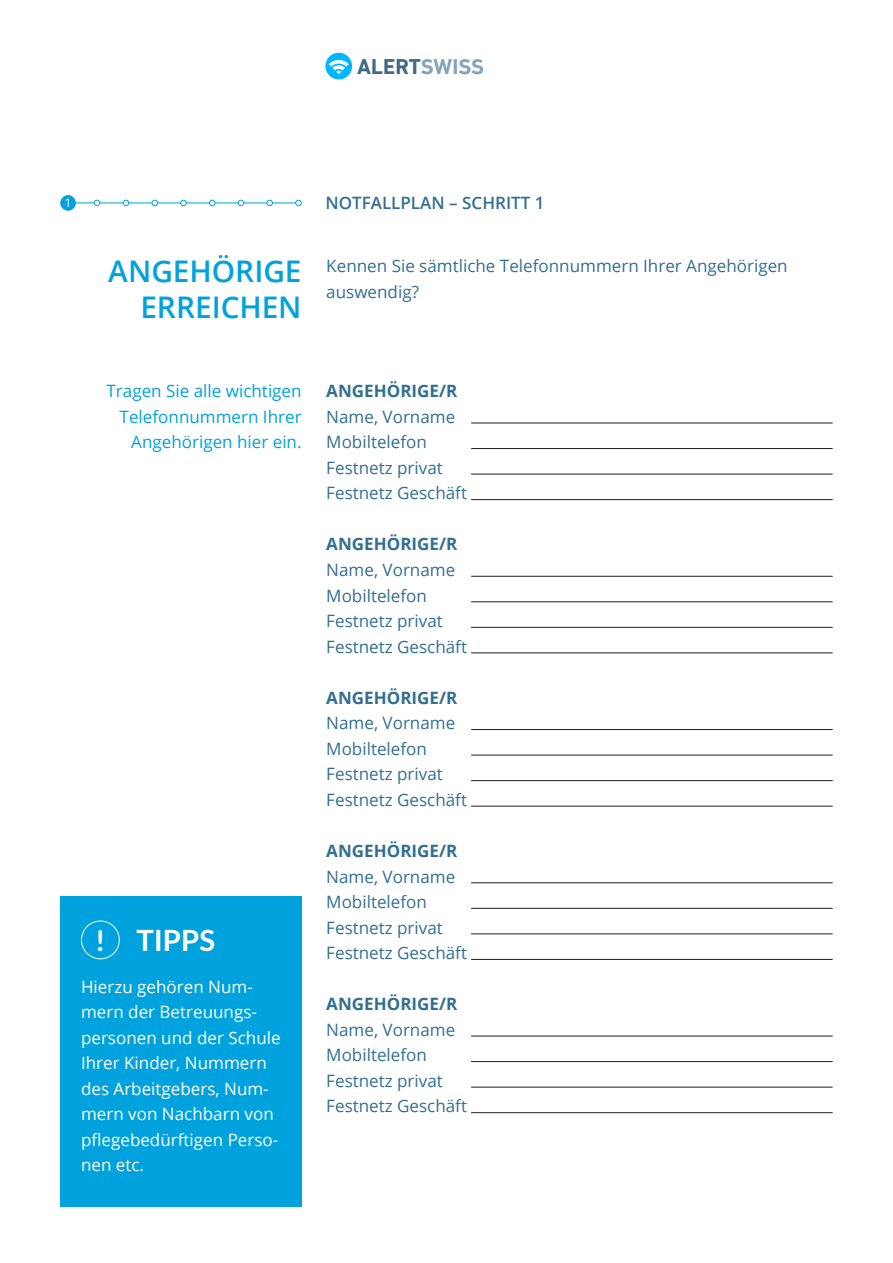
<style>
.page{position:relative;width:893px;height:1263px;background:#fff}
.page>*{position:absolute;margin:0;border:0;box-sizing:border-box;transform-origin:0 0}
.t1{font:600 29.85px/36.2px "Open Sans";color:#00a2dd;text-align:right}
.t2{font:700 29.25px "Lato";color:#fff}
.t3{font:700 21.6px "DIN Next W01";color:#406a87}
.t4{font:17.1px/25.5px "Open Sans";color:#336f91}
.t5{font:17.1px/25.5px "Open Sans";color:#fff}
.t6{font:17.1px/25.5px "Open Sans";color:#00a2dd;text-align:right}
.t7{font:700 17.1px "Open Sans";color:#336f91}
.t8{font:600 17.1px "Open Sans";color:#336f91}
.t9{font:11.85px "Open Sans";color:#fff}
.s1{color:#86a3b9}
.s2{font-size:28.65px}
</style>
<div class="page">
<div style="left:325px;top:53px;width:27px;height:26px;background:#00b7ff;border-radius:50%"></div>
<svg style="left:329px;top:60px;width:20px;height:14px"></svg>
<hr style="left:69px;top:202px;width:230px;height:1px;background:#00a2dd">
<svg style="left:123px;top:200px;width:6px;height:6px"></svg>
<svg style="left:152px;top:200px;width:6px;height:6px"></svg>
<svg style="left:94px;top:200px;width:6px;height:6px"></svg>
<div style="left:180px;top:200px;width:7px;height:6px;border:1px solid #00a2dd;border-radius:50%"></div>
<svg style="left:209px;top:200px;width:6px;height:6px"></svg>
<svg style="left:238px;top:200px;width:6px;height:6px"></svg>
<div style="left:266px;top:200px;width:7px;height:6px;border:1px solid #00a2dd;border-radius:50%"></div>
<div style="left:295px;top:200px;width:7px;height:6px;border:1px solid #00a2dd;border-radius:50%"></div>
<div style="left:60px;top:897px;width:242px;height:310px;background:#00a2dd"></div>
<div style="left:81px;top:920px;width:39px;height:39px;border:1px solid #fff;border-radius:50%"></div>
<div style="left:61px;top:196px;width:14px;height:14px;background:#00a2dd;border-radius:50%"></div>
<div style="left:60px;top:195px;width:16px;height:16px;border:1px solid #00a2dd;border-radius:50%"></div>
<hr style="left:471px;top:423px;width:362px;height:1px;background:#1d1d1b">
<hr style="left:471px;top:448px;width:362px;height:1px;background:#1d1d1b">
<hr style="left:471px;top:474px;width:362px;height:1px;background:#1d1d1b">
<hr style="left:471px;top:499px;width:362px;height:1px;background:#1d1d1b">
<hr style="left:471px;top:576px;width:362px;height:1px;background:#1d1d1b">
<hr style="left:471px;top:601px;width:362px;height:1px;background:#1d1d1b">
<hr style="left:471px;top:627px;width:362px;height:1px;background:#1d1d1b">
<hr style="left:471px;top:653px;width:362px;height:1px;background:#1d1d1b">
<hr style="left:471px;top:729px;width:362px;height:1px;background:#1d1d1b">
<hr style="left:471px;top:755px;width:362px;height:1px;background:#1d1d1b">
<hr style="left:471px;top:780px;width:362px;height:1px;background:#1d1d1b">
<hr style="left:471px;top:806px;width:362px;height:1px;background:#1d1d1b">
<hr style="left:471px;top:882px;width:362px;height:1px;background:#1d1d1b">
<hr style="left:471px;top:908px;width:362px;height:1px;background:#1d1d1b">
<hr style="left:471px;top:933px;width:362px;height:1px;background:#1d1d1b">
<hr style="left:471px;top:959px;width:362px;height:1px;background:#1d1d1b">
<hr style="left:471px;top:1036px;width:362px;height:1px;background:#1d1d1b">
<hr style="left:471px;top:1061px;width:362px;height:1px;background:#1d1d1b">
<hr style="left:471px;top:1087px;width:362px;height:1px;background:#1d1d1b">
<hr style="left:471px;top:1112px;width:362px;height:1px;background:#1d1d1b">
<p class="t3" style="left:357px;top:54px;width:128px">ALERT<span class="s1">SWISS</span></p>
<p class="t9" style="left:65px;top:195px;width:8px">1</p>
<h1 class="t1" style="left:108px;top:253px;width:195px">ANGEHÖRIGE<br>ERREICHEN</h1>
<p class="t8" style="left:325px;top:191px;width:221px">NOTFALLPLAN – SCHRITT 1</p>
<p class="t4" style="left:326px;top:253px;width:463px">Kennen Sie sämtliche Telefonnummern Ihrer Angehörigen auswendig?</p>
<p class="t6" style="left:107px;top:378px;width:197px">Tragen Sie alle wichtigen<br>Telefon nummern Ihrer<br>Angehörigen hier ein.</p>
<h2 class="t2" style="left:95px;top:923px;width:121px"><span class="s2">!</span> TIPPS</h2>
<p class="t5" style="left:81px;top:973px;width:201px">Hierzu gehören Num&shy;mern der Betreuungs&shy;personen und der Schule<br>Ihrer Kinder, Nummern des Arbeitgebers, Num&shy;mern von Nachbarn von pflege bedürftigen Perso&shy;nen etc.</p>
<p class="t7" style="left:326px;top:379px;width:133px">ANGEHÖRIGE/R</p>
<p class="t4" style="left:326px;top:403px;width:142px">Name, Vorname<br>Mobiltelefon<br>Festnetz privat<br>Festnetz Geschäft</p>
<p class="t7" style="left:326px;top:532px;width:133px">ANGEHÖRIGE/R</p>
<p class="t4" style="left:326px;top:557px;width:142px">Name, Vorname<br>Mobiltelefon<br>Festnetz privat<br>Festnetz Geschäft</p>
<p class="t7" style="left:326px;top:685px;width:133px">ANGEHÖRIGE/R</p>
<p class="t4" style="left:326px;top:710px;width:142px">Name, Vorname<br>Mobiltelefon<br>Festnetz privat<br>Festnetz Geschäft</p>
<p class="t7" style="left:326px;top:839px;width:133px">ANGEHÖRIGE/R</p>
<p class="t4" style="left:326px;top:863px;width:142px">Name, Vorname<br>Mobiltelefon<br>Festnetz privat<br>Festnetz Geschäft</p>
<p class="t7" style="left:326px;top:992px;width:133px">ANGEHÖRIGE/R</p>
<p class="t4" style="left:326px;top:1016px;width:142px">Name, Vorname<br>Mobiltelefon<br>Festnetz privat<br>Festnetz Geschäft</p>
</div>
